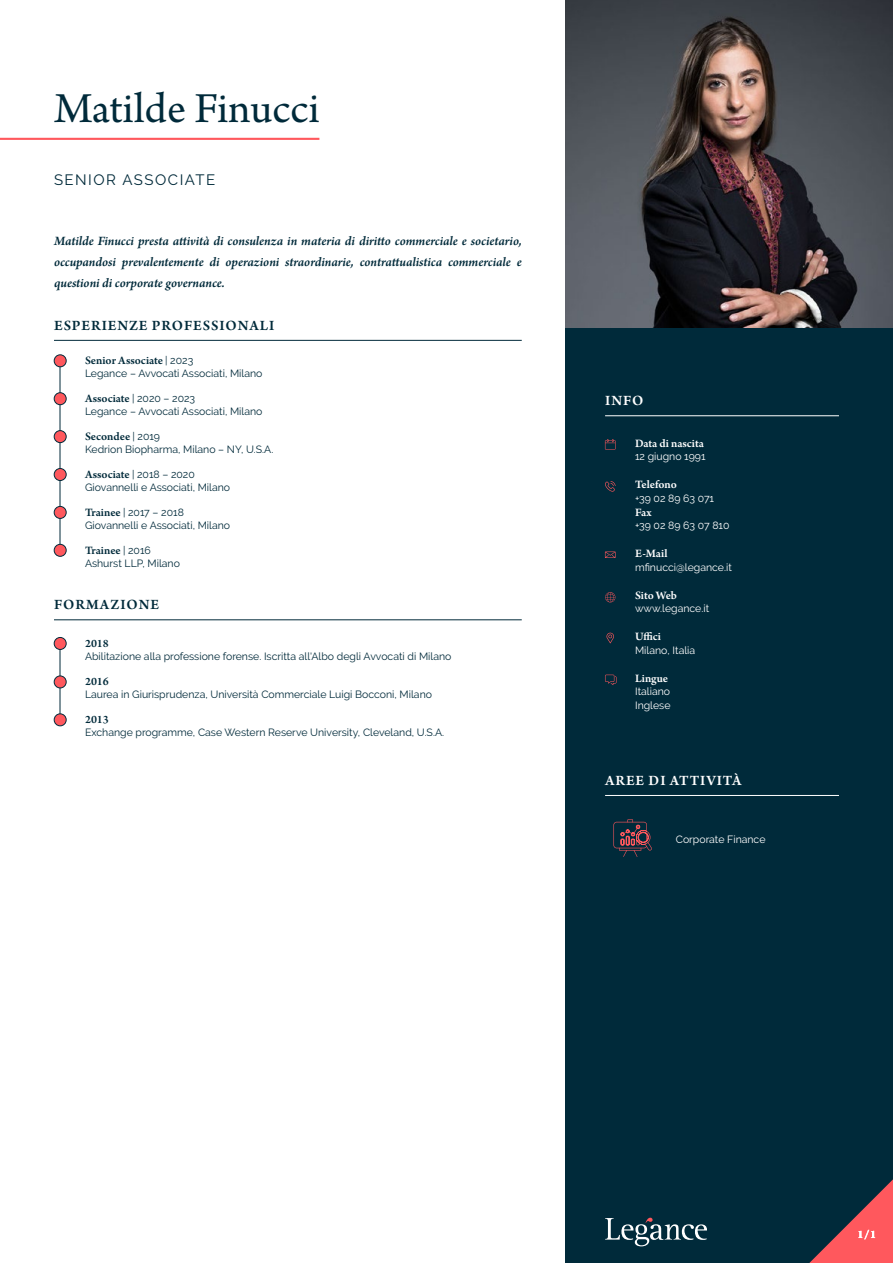
<style>
.page{position:relative;width:893px;height:1263px;background:#fff}
.page>*{position:absolute;margin:0;border:0;box-sizing:border-box;transform-origin:0 0}
.t1{font:45px "Arno Pro";color:#002a3a}
.t2{font:600 15px "Arno Pro";letter-spacing:.06em;color:#002a3a}
.t3{font:600 15px "Arno Pro";letter-spacing:.06em;color:#fff}
.t4{font:15px "Raleway";letter-spacing:.1em;color:#002a3a}
.t5{font:italic 600 13.5px/21px "Arno Pro";letter-spacing:-.005em;color:#002a3a;text-align:justify}
.t6{font:600 12px "Arno Pro";color:#002a3a}
.t7{font:600 12px "Arno Pro";color:#fff}
.t8{font:10.5px/12.6px "Raleway";color:#002a3a}
.t9{font:10.5px/13.5px "Raleway";color:#fff}
.s1{font-family:"Raleway";font-weight:400;font-size:10.5px}
.s2{font-family:"Arno Pro";font-weight:600;font-size:12px}
</style>
<div class="page">
<div style="left:566px;top:0;width:327px;height:1263px;background:#002a3a"></div>
<svg style="left:605px;top:1218px;width:102px;height:28px"></svg>
<svg style="left:809px;top:1179px;width:84px;height:84px"></svg>
<hr style="left:54px;top:340px;width:468px;height:1px;background:#002a3a">
<hr style="left:54px;top:619px;width:468px;height:1px;background:#002a3a">
<hr style="left:605px;top:415px;width:234px;height:1px;background:#fff">
<hr style="left:605px;top:795px;width:234px;height:1px;background:#fff">
<svg style="left:606px;top:633px;width:8px;height:10px"></svg>
<svg style="left:605px;top:551px;width:11px;height:7px"></svg>
<svg style="left:605px;top:481px;width:11px;height:11px"></svg>
<svg style="left:605px;top:592px;width:10px;height:10px"></svg>
<svg style="left:605px;top:439px;width:11px;height:10px"></svg>
<svg style="left:605px;top:675px;width:11px;height:10px"></svg>
<svg style="left:613px;top:819px;width:39px;height:38px"></svg>
<hr style="left:60px;top:360px;width:1px;height:190px;background:#002a3a">
<hr style="left:60px;top:643px;width:1px;height:79px;background:#002a3a">
<div style="left:54px;top:393px;width:12px;height:12px;background:#ff585d;border-radius:50%"></div>
<div style="left:54px;top:392px;width:12px;height:13px;border:1px solid #002a3a;border-radius:50%"></div>
<div style="left:54px;top:431px;width:12px;height:12px;background:#ff585d;border-radius:50%"></div>
<div style="left:54px;top:430px;width:12px;height:13px;border:1px solid #002a3a;border-radius:50%"></div>
<div style="left:54px;top:468px;width:12px;height:12px;background:#ff585d;border-radius:50%"></div>
<div style="left:54px;top:468px;width:12px;height:13px;border:1px solid #002a3a;border-radius:50%"></div>
<div style="left:54px;top:676px;width:12px;height:12px;background:#ff585d;border-radius:50%"></div>
<div style="left:54px;top:676px;width:12px;height:12px;border:1px solid #002a3a;border-radius:50%"></div>
<div style="left:54px;top:506px;width:12px;height:12px;background:#ff585d;border-radius:50%"></div>
<div style="left:54px;top:506px;width:12px;height:13px;border:1px solid #002a3a;border-radius:50%"></div>
<div style="left:54px;top:544px;width:12px;height:12px;background:#ff585d;border-radius:50%"></div>
<div style="left:54px;top:544px;width:12px;height:12px;border:1px solid #002a3a;border-radius:50%"></div>
<div style="left:54px;top:714px;width:12px;height:12px;background:#ff585d;border-radius:50%"></div>
<div style="left:54px;top:714px;width:12px;height:12px;border:1px solid #002a3a;border-radius:50%"></div>
<div style="left:54px;top:355px;width:12px;height:12px;background:#ff585d;border-radius:50%"></div>
<div style="left:54px;top:355px;width:12px;height:12px;border:1px solid #002a3a;border-radius:50%"></div>
<div style="left:54px;top:637px;width:12px;height:12px;background:#ff585d;border-radius:50%"></div>
<div style="left:54px;top:637px;width:12px;height:13px;border:1px solid #002a3a;border-radius:50%"></div>
<img style="left:566px;top:0;width:327px;height:327px">
<hr style="left:0;top:138px;width:319px;height:2px;background:#ff585d">
<h1 class="t1" style="left:54px;top:83px;width:267px">Matilde Finucci</h1>
<h2 class="t4" style="left:54px;top:171px;width:163px">SENIOR ASSOCIATE</h2>
<p class="t5" style="left:54px;top:231px;width:469px">Matilde Finucci presta attività di consulenza in materia di diritto commerciale e societario, occupandosi prevalentemente di operazioni straordinarie, contrattualistica commerciale e questioni di corporate governance.</p>
<h2 class="t2" style="left:54px;top:316px;width:222px">ESPERIENZE PROFESSIONALI</h2>
<p class="t6" style="left:85px;top:354px;width:110px">Senior Associate <span class="s1">| 2023</span></p>
<p class="t8" style="left:85px;top:367px;width:179px">Legance – Avvocati Associati, Milano</p>
<p class="t8" style="left:85px;top:392px;width:179px"><span class="s2">Associate</span> | 2020 – 2023<br>Legance – Avvocati Associati, Milano</p>
<p class="t6" style="left:85px;top:430px;width:77px">Secondee <span class="s1">| 2019</span></p>
<p class="t8" style="left:85px;top:443px;width:190px">Kedrion Biopharma, Milano – NY, U.S.A.</p>
<p class="t8" style="left:85px;top:468px;width:147px"><span class="s2">Associate</span> | 2018 – 2020<br>Giovannelli e Associati, Milano</p>
<p class="t8" style="left:85px;top:506px;width:147px"><span class="s2">Trainee</span> | 2017 – 2018<br>Giovannelli e Associati, Milano</p>
<p class="t6" style="left:85px;top:544px;width:67px">Trainee <span class="s1">| 2016</span></p>
<p class="t8" style="left:85px;top:557px;width:96px">Ashurst LLP, Milano</p>
<h2 class="t2" style="left:54px;top:596px;width:107px">FORMAZIONE</h2>
<p class="t6" style="left:85px;top:637px;width:25px">2018</p>
<p class="t8" style="left:85px;top:650px;width:368px">Abilitazione alla professione forense. Iscritta all'Albo degli Avvocati di Milano</p>
<p class="t6" style="left:85px;top:674px;width:25px">2016</p>
<p class="t8" style="left:85px;top:688px;width:348px">Laurea in Giurisprudenza, Università Commerciale Luigi Bocconi, Milano</p>
<p class="t6" style="left:85px;top:712px;width:25px">2013</p>
<p class="t8" style="left:85px;top:726px;width:361px">Exchange programme, Case Western Reserve University, Cleveland, U.S.A.</p>
<h2 class="t3" style="left:605px;top:392px;width:40px">INFO</h2>
<p class="t7" style="left:635px;top:436px;width:70px">Data di nascita</p>
<p class="t9" style="left:635px;top:450px;width:72px">12 giugno 1991</p>
<p class="t7" style="left:635px;top:478px;width:43px">Telefono</p>
<p class="t9" style="left:635px;top:491px;width:81px">+39 02 89 63 071</p>
<p class="t7" style="left:635px;top:505px;width:18px">Fax</p>
<p class="t9" style="left:635px;top:519px;width:96px">+39 02 89 63 07 810</p>
<p class="t7" style="left:635px;top:547px;width:34px">E-Mail</p>
<p class="t9" style="left:635px;top:560px;width:98px">mfinucci@legance.it</p>
<p class="t7" style="left:635px;top:588px;width:43px">Sito Web</p>
<p class="t9" style="left:635px;top:602px;width:76px">www.legance.it</p>
<p class="t7" style="left:635px;top:630px;width:28px">Uffici</p>
<p class="t9" style="left:635px;top:643px;width:62px">Milano, Italia</p>
<p class="t7" style="left:635px;top:671px;width:35px">Lingue</p>
<p class="t9" style="left:635px;top:685px;width:37px">Italiano<br>Inglese</p>
<h2 class="t3" style="left:605px;top:771px;width:138px">AREE DI ATTIVITÀ</h2>
<p class="t9" style="left:676px;top:833px;width:91px">Corporate Finance</p>
<p class="t7" style="left:857px;top:1228px;width:20px">1/1</p>
</div>
